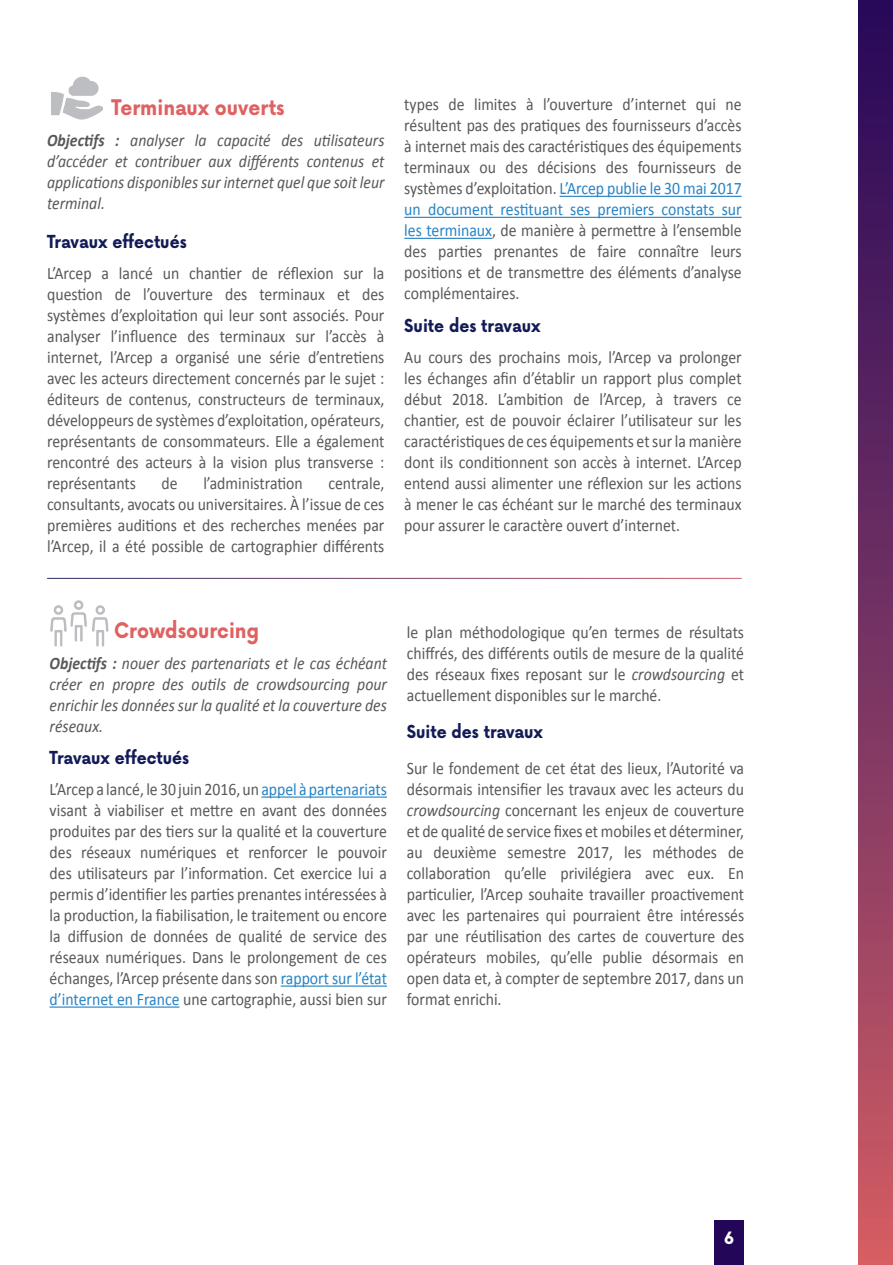
<style>
.page{position:relative;width:893px;height:1265px;background:#fff}
.page>*{position:absolute;margin:0;border:0;box-sizing:border-box;transform-origin:0 0}
.Titre_1{font:700 21px "Now Alt";color:#df6161;scale:.9 1}
.Texte_principal{font:17.5px/21px "Calibri";color:#57585a;text-align:justify;scale:.9 1}
.Texte_principal-2{font:italic 17.5px/21px "Calibri";color:#57585a;text-align:justify;scale:.9 1}
.Titre_1_1{font:700 17.5px "Now Alt";color:#131b57;scale:.9 1}
.t1{font:700 17.5px "Euclid Flex";color:#fff}
.s1{font-weight:700}
.s2{color:#2783c5}
.s3{font-style:italic}
</style>
<div class="page">
<div style="left:714px;top:1220px;width:30px;height:45px;background:#230658"></div>
<img style="left:51px;top:76px;width:51px;height:44px">
<img style="left:50px;top:600px;width:59px;height:47px">
<div style="left:858px;top:0;width:35px;height:1265px;background:linear-gradient(to bottom,#22085b,#ce5d66)"></div>
<hr style="left:560px;top:196px;width:182px;height:1px;background:#2783c5">
<hr style="left:404px;top:217px;width:338px;height:1px;background:#2783c5">
<hr style="left:404px;top:238px;width:88px;height:1px;background:#2783c5">
<hr style="left:261px;top:796px;width:126px;height:2px;background:#2783c5">
<hr style="left:281px;top:985px;width:106px;height:2px;background:#2783c5">
<hr style="left:50px;top:1006px;width:130px;height:2px;background:#2783c5">
<p class="Titre_1" style="left:112px;top:92px;width:194px">Terminaux ouverts</p>
<p class="Texte_principal-2" style="left:47px;top:129px;width:376px"><span class="s1">Objectifs :</span> analyser la capacité des utilisateurs d’accéder et contribuer aux différents contenus et applications disponibles sur internet quel que soit leur terminal.</p>
<p class="Titre_1_1" style="left:47px;top:228px;width:157px">Travaux effectués</p>
<p class="Texte_principal" style="left:47px;top:262px;width:376px">L’Arcep a lancé un chantier de réflexion sur la question de l’ouverture des terminaux et des systèmes d’exploitation qui leur sont associés. Pour analyser l’influence des terminaux sur l’accès à internet, l’Arcep a organisé une série d’entretiens avec les acteurs directement concernés par le sujet : éditeurs de contenus, constructeurs de terminaux, développeurs de systèmes d’exploitation, opérateurs, représentants de consommateurs. Elle a également rencontré des acteurs à la vision plus transverse : représentants</p>
<p class="Texte_principal" style="left:162px;top:472px;width:19px">de</p>
<p class="Texte_principal" style="left:203px;top:472px;width:112px">l’administration</p>
<p class="Texte_principal" style="left:47px;top:472px;width:376px;text-indent:281px">centrale, consultants, avocats ou universitaires. À l’issue de ces premières auditions et des recherches menées par l’Arcep, il a été possible de cartographier différents</p>
<p class="Texte_principal" style="left:404px;top:93px;width:376px">types de limites à l’ouverture d’internet qui ne résultent pas des pratiques des fournisseurs d’accès à internet mais des caractéristiques des équipements terminaux ou des décisions des fournisseurs de systèmes d’exploitation. <span class="s2">L’Arcep publie le 30 mai 2017 un document restituant ses premiers constats sur les terminaux</span>, de manière à permettre à l’ensemble des parties prenantes de faire connaître leurs positions et de transmettre des éléments d’analyse complémentaires.</p>
<p class="Titre_1_1" style="left:404px;top:313px;width:153px">Suite des travaux</p>
<p class="Texte_principal" style="left:404px;top:346px;width:376px">Au cours des prochains mois, l’Arcep va prolonger les échanges afin d’établir un rapport plus complet début 2018. L’ambition de l’Arcep, à travers ce chantier, est de pouvoir éclairer l’utilisateur sur les caractéristiques de ces équipements et sur la manière dont ils conditionnent son accès à internet. L’Arcep entend aussi alimenter une réflexion sur les actions à mener le cas échéant sur le marché des terminaux pour assurer le caractère ouvert d’internet.</p>
<p class="Titre_1" style="left:114px;top:614px;width:163px">Crowdsourcing</p>
<p class="Texte_principal-2" style="left:50px;top:651px;width:376px"><span class="s1">Objectifs :</span> nouer des partenariats et le cas échéant créer en propre des outils de crowdsourcing pour enrichir les données sur la qualité et la couverture des réseaux.</p>
<p class="Titre_1_1" style="left:50px;top:745px;width:157px">Travaux effectués</p>
<p class="Texte_principal" style="left:50px;top:778px;width:376px">L’Arcep a lancé, le 30 juin 2016, un <span class="s2">appel à partenariats </span>visant à viabiliser et mettre en avant des données produites par des tiers sur la qualité et la couverture des réseaux numériques et renforcer le pouvoir des utilisateurs par l’information. Cet exercice lui a permis d’identifier les parties prenantes intéressées à la production, la fiabilisation, le traitement ou encore la diffusion de données de qualité de service des réseaux numériques. Dans le prolongement de ces échanges, l’Arcep présente dans son <span class="s2">rapport sur l’état d’internet en France</span> une cartographie, aussi bien sur</p>
<p class="Texte_principal" style="left:407px;top:621px;width:376px">le plan méthodologique qu’en termes de résultats chiffrés, des différents outils de mesure de la qualité des réseaux fixes reposant sur le <span class="s3">crowdsourcing</span> et actuellement disponibles sur le marché.</p>
<p class="Titre_1_1" style="left:407px;top:719px;width:153px">Suite des travaux</p>
<p class="Texte_principal" style="left:407px;top:757px;width:376px">Sur le fondement de cet état des lieux, l’Autorité va désormais intensifier les travaux avec les acteurs du <span class="s3">crowdsourcing</span> concernant les enjeux de couverture et de qualité de service fixes et mobiles et déterminer, au deuxième semestre 2017, les méthodes de collaboration qu’elle privilégiera avec eux. En particulier, l’Arcep souhaite travailler proactivement avec les partenaires qui pourraient être intéressés par une réutilisation des cartes de couverture des opérateurs mobiles, qu’elle publie désormais en open data et, à compter de septembre 2017, dans un format enrichi.</p>
<p class="t1" style="left:725px;top:1228px;width:11px">6</p>
</div>
